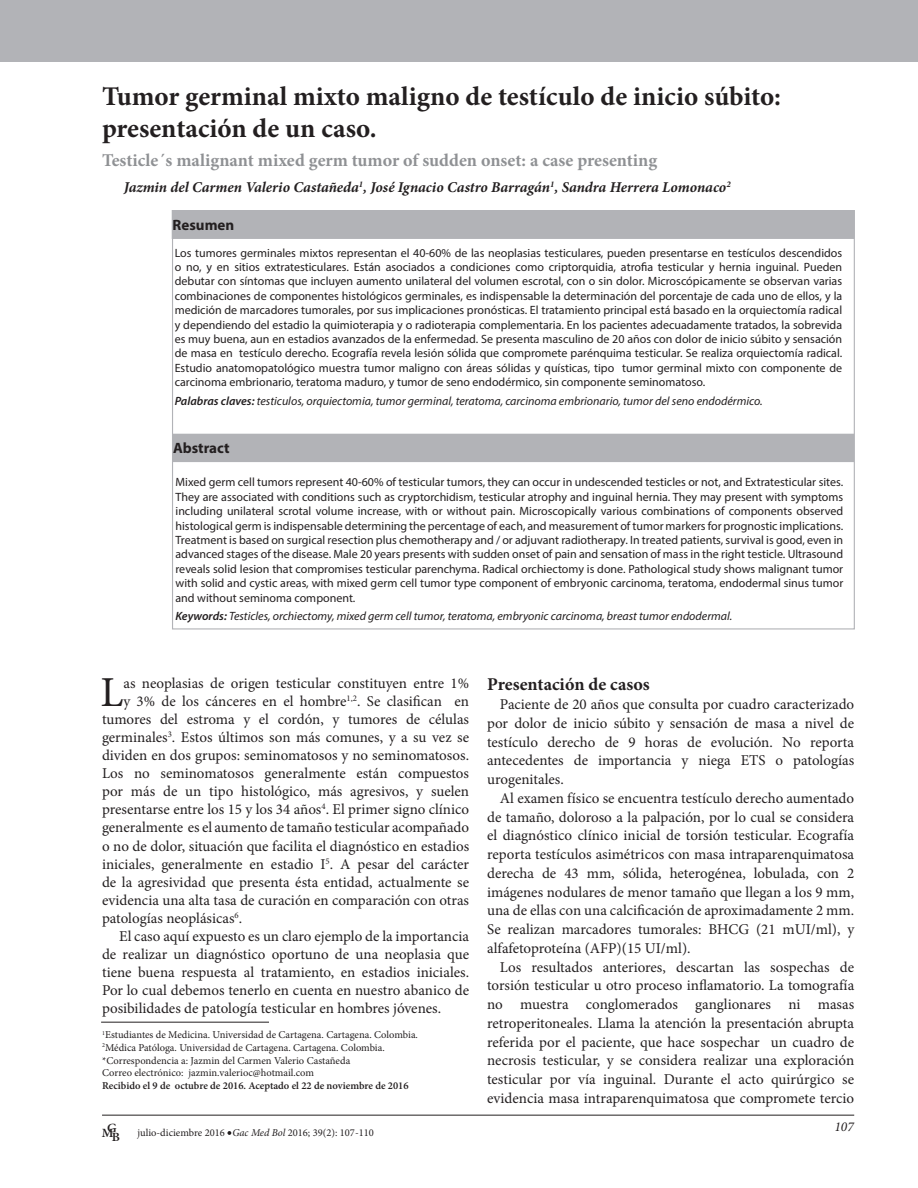
<style>
.page{position:relative;width:918px;height:1188px;background:#fff}
.page>*{position:absolute;margin:0;border:0;box-sizing:border-box;transform-origin:0 0}
.t1{font:42.75px "Minion Pro";color:#231f20}
.t2{font:700 27px/32.4px "Minion Pro";color:#231f20}
.t3{font:700 18px "Minion Pro";color:#8f9194}
.t4{font:700 18px "Minion Pro";color:#231f20}
.t5{font:15px/18.8px "Minion Pro";color:#231f20;text-align:justify}
.t6{font:italic 700 15px "Minion Pro";letter-spacing:-.005em;color:#231f20}
.t7{font:700 15px "Myriad Pro";color:#231f20}
.t8{font:italic 13.5px "Minion Pro";color:#231f20}
.t9{font:600 12.6px "Minion Pro";color:#231f20;scale:1.05 1}
.t10{font:12px/14.4px "Myriad Pro";color:#231f20;text-align:justify}
.t11{font:italic 12px "Myriad Pro";color:#231f20}
.t12{font:10.5px "Minion Pro";color:#231f20}
.t13{font:600 10.5px "Minion Pro";color:#231f20}
.s1{font-weight:600}
.s2{font-style:italic}
</style>
<div class="page">
<div style="left:0;top:1px;width:918px;height:61px;background:#b2b3b7"></div>
<hr style="left:102px;top:1115px;width:752px;height:1px;background:#231f20">
<div style="left:172px;top:210px;width:683px;height:29px;background:#b2b3b7"></div>
<hr style="left:101px;top:1022px;width:168px;height:1px;background:#231f20">
<div style="left:173px;top:434px;width:681px;height:28px;background:#b2b3b7"></div>
<svg style="left:227px;top:1131px;width:4px;height:4px"></svg>
<p class="t2" style="left:102px;top:80px;width:681px">Tumor germinal mixto maligno de testículo de inicio súbito: presentación de un caso.</p>
<p class="t6" style="left:124px;top:176px;width:608px">Jazmin del Carmen Valerio Castañeda<sup>1</sup>, José Ignacio Castro Barragán<sup>1</sup>, Sandra Herrera Lomonaco<sup>2</sup></p>
<p class="t3" style="left:102px;top:148px;width:557px">Testicle´s malignant mixed germ tumor of sudden onset: a case presenting</p>
<p class="t7" style="left:173px;top:215px;width:63px">Resumen</p>
<p class="t10" style="left:175px;top:245px;width:669px">Los tumores germinales mixtos representan el 40-60% de las neoplasias testiculares, pueden presentarse en testículos descendidos o no, y en sitios extratesticulares. Están asociados a condiciones como criptorquidia, atrofia testicular y hernia inguinal. Pueden debutar con síntomas que incluyen aumento unilateral del volumen escrotal, con o sin dolor. Microscópicamente se observan varias combinaciones de componentes histológicos germinales, es indispensable la determinación del porcentaje de cada uno de ellos, y la medición de marcadores tumorales, por sus implicaciones pronósticas. El tratamiento principal está basado en la orquiectomía radical y dependiendo del estadio la quimioterapia y o radioterapia complementaria. En los pacientes adecuadamente tratados, la sobrevida es muy buena, aun en estadios avanzados de la enfermedad. Se presenta masculino de 20 años con dolor de inicio súbito y sensación de masa en testículo derecho. Ecografía revela lesión sólida que compromete parénquima testicular. Se realiza orquiectomía radical.<br>Estudio anatomopatológico muestra tumor maligno con áreas sólidas y quísticas, tipo tumor germinal mixto con componente de carcinoma embrionario, teratoma maduro, y tumor de seno endodérmico, sin componente seminomatoso.</p>
<p class="t11" style="left:175px;top:393px;width:589px"><span class="s1">Palabras claves:</span> testiculos, orquiectomia, tumor germinal, teratoma, carcinoma embrionario, tumor del seno endodérmico.</p>
<p class="t7" style="left:173px;top:438px;width:58px">Abstract</p>
<p class="t10" style="left:176px;top:475px;width:669px">Mixed germ cell tumors represent 40-60% of testicular tumors, they can occur in undescended testicles or not, and Extratesticular sites.<br>They are associated with conditions such as cryptorchidism, testicular atrophy and inguinal hernia. They may present with symptoms including unilateral scrotal volume increase, with or without pain. Microscopically various combinations of components observed histological germ is indispensable determining the percentage of each, and measurement of tumor markers for prognostic implications.<br>Treatment is based on surgical resection plus chemotherapy and / or adjuvant radiotherapy. In treated patients, survival is good, even in advanced stages of the disease. Male 20 years presents with sudden onset of pain and sensation of mass in the right testicle. Ultrasound reveals solid lesion that compromises testicular parenchyma. Radical orchiectomy is done. Pathological study shows malignant tumor with solid and cystic areas, with mixed germ cell tumor type component of embryonic carcinoma, teratoma, endodermal sinus tumor and without seminoma component.</p>
<p class="t11" style="left:176px;top:609px;width:558px"><span class="s1">Keywords:</span> Testicles, orchiectomy, mixed germ cell tumor, teratoma, embryonic carcinoma, breast tumor endodermal.</p>
<p class="t1" style="left:101px;top:664px;width:24px">L</p>
<p class="t5" style="left:123px;top:674px;width:347px">as neoplasias de origen testicular constituyen entre 1%</p>
<p class="t5" style="left:123px;top:692px;width:347px">y 3% de los cánceres en el hombre<sup>1,2</sup>. Se clasifican en</p>
<p class="t5" style="left:102px;top:710px;width:369px">tumores del estroma y el cordón, y tumores de células</p>
<p class="t5" style="left:102px;top:728px;width:369px">germinales<sup>3</sup>. Estos últimos son más comunes, y a su vez se</p>
<p class="t5" style="left:102px;top:746px;width:369px">dividen en dos grupos: seminomatosos y no seminomatosos.</p>
<p class="t5" style="left:102px;top:764px;width:369px">Los no seminomatosos generalmente están compuestos</p>
<p class="t5" style="left:102px;top:782px;width:369px">por más de un tipo histológico, más agresivos, y suelen</p>
<p class="t5" style="left:102px;top:800px;width:369px">presentarse entre los 15 y los 34 años<sup>4</sup>. El primer signo clínico</p>
<p class="t5" style="left:102px;top:818px;width:369px">generalmente es el aumento de tamaño testicular acompañado</p>
<p class="t5" style="left:102px;top:836px;width:369px">o no de dolor, situación que facilita el diagnóstico en estadios</p>
<p class="t5" style="left:102px;top:854px;width:369px">iniciales, generalmente en estadio I<sup>5</sup>. A pesar del carácter</p>
<p class="t5" style="left:102px;top:872px;width:369px">de la agresividad que presenta ésta entidad, actualmente se</p>
<p class="t5" style="left:102px;top:891px;width:369px">evidencia una alta tasa de curación en comparación con otras</p>
<p class="t5" style="left:102px;top:909px;width:142px">patologías neoplásicas<sup>6</sup>.</p>
<p class="t5" style="left:102px;top:927px;width:369px;line-height:18px;text-indent:17px">El caso aquí expuesto es un claro ejemplo de la importancia de realizar un diagnóstico oportuno de una neoplasia que tiene buena respuesta al tratamiento, en estadios iniciales.<br>Por lo cual debemos tenerlo en cuenta en nuestro abanico de posibilidades de patología testicular en hombres jóvenes.</p>
<p class="t12" style="left:102px;top:1028px;width:317px"><sup>1</sup>Estudiantes de Medicina. Universidad de Cartagena. Cartagena. Colombia.</p>
<p class="t12" style="left:102px;top:1041px;width:284px"><sup>2</sup>Médica Patóloga. Universidad de Cartagena. Cartagena. Colombia.</p>
<p class="t12" style="left:102px;top:1053px;width:250px">*Correspondencia a: Jazmin del Carmen Valerio Castañeda</p>
<p class="t12" style="left:102px;top:1066px;width:213px">Correo electrónico: jazmin.valerioc@hotmail.com</p>
<p class="t13" style="left:102px;top:1078px;width:308px">Recibido el 9 de octubre de 2016. Aceptado el 22 de noviembre de 2016</p>
<p class="t4" style="left:487px;top:672px;width:164px">Presentación de casos</p>
<p class="t5" style="left:487px;top:695px;width:369px;text-indent:13px">Paciente de 20 años que consulta por cuadro caracterizado por dolor de inicio súbito y sensación de masa a nivel de testículo derecho de 9 horas de evolución. No reporta antecedentes de importancia y niega ETS o patologías urogenitales.</p>
<p class="t5" style="left:487px;top:789px;width:369px;text-indent:13px">Al examen físico se encuentra testículo derecho aumentado de tamaño, doloroso a la palpación, por lo cual se considera el diagnóstico clínico inicial de torsión testicular. Ecografía reporta testículos asimétricos con masa intraparenquimatosa derecha de 43 mm, sólida, heterogénea, lobulada, con 2 imágenes nodulares de menor tamaño que llegan a los 9 mm, una de ellas con una calcificación de aproximadamente 2 mm.<br>Se realizan marcadores tumorales: BHCG (21 mUI/ml), y alfafetoproteína (AFP)(15 UI/ml).</p>
<p class="t5" style="left:487px;top:958px;width:369px;text-indent:13px">Los resultados anteriores, descartan las sospechas de torsión testicular u otro proceso inflamatorio. La tomografía no muestra conglomerados ganglionares ni masas retroperitoneales. Llama la atención la presentación abrupta referida por el paciente, que hace sospechar un cuadro de necrosis testicular, y se considera realizar una exploración testicular por vía inguinal. Durante el acto quirúrgico se evidencia masa intraparenquimatosa que compromete tercio</p>
<p class="t9" style="left:107px;top:1120px;width:11px">G</p>
<p class="t8" style="left:834px;top:1118px;width:21px">107</p>
<p class="t9" style="left:102px;top:1127px;width:19px">MB</p>
<p class="t12" style="left:138px;top:1125px;width:89px">julio-diciembre 2016</p>
<p class="t12" style="left:232px;top:1126px;width:143px"><span class="s2">Gac Med Bol</span> 2016; 39(2): 107-110</p>
</div>
